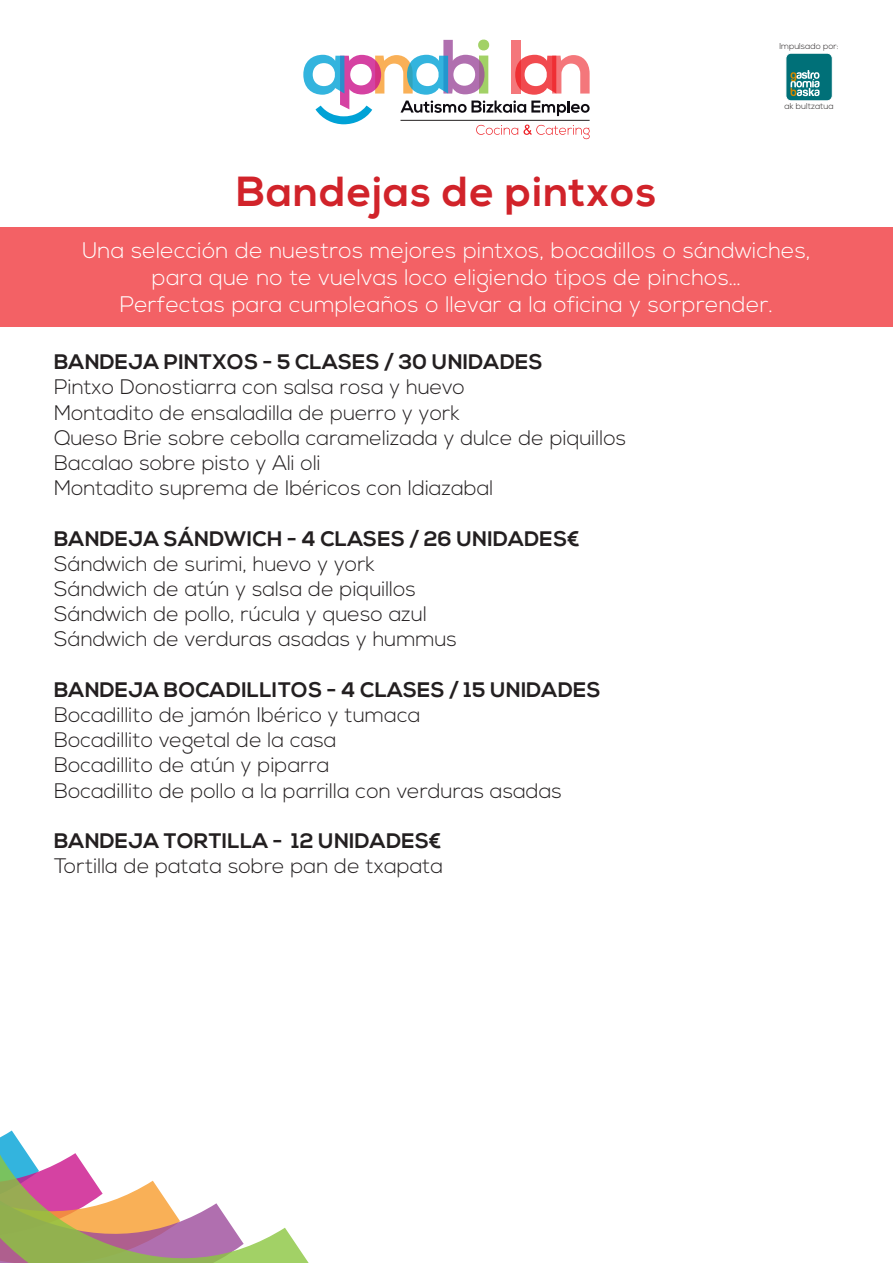
<style>
.page{position:relative;width:893px;height:1263px;background:#fff}
.page>*{position:absolute;margin:0;border:0;box-sizing:border-box;transform-origin:0 0}
.t1{font:700 42px "Nexa";letter-spacing:.03em;color:#d1232a}
.t2{font:300 22.5px/27px "Nexa";letter-spacing:.01em;color:#fff;text-align:center}
.t3{font:300 21px "Nexa";color:#231f20}
.t4{font:700 21px "Nexa";letter-spacing:.01em;color:#231f20}
.t5{font:300 8.55px "Nexa";color:#231f20}
</style>
<div class="page">
<svg style="left:303px;top:40px;width:287px;height:99px"></svg>
<svg style="left:0;top:1130px;width:309px;height:133px"></svg>
<div style="left:786px;top:53px;width:46px;height:48px;background:#007078;border-radius:5px"></div>
<div style="left:786px;top:53px;width:46px;height:48px;border:1px solid #fff;border-radius:5px"></div>
<svg style="left:790px;top:70px;width:29px;height:26px"></svg>
<div style="left:0;top:227px;width:893px;height:100px;background:#f36165"></div>
<p class="t5" style="left:779px;top:41px;width:61px">Impulsado por:</p>
<p class="t1" style="left:236px;top:167px;width:421px">Bandejas de pintxos</p>
<p class="t5" style="left:784px;top:101px;width:51px">ak bultzatua</p>
<p class="t2" style="left:82px;top:238px;width:730px">Una selección de nuestros mejores pintxos, bocadillos o sándwiches, para que no te vuelvas loco eligiendo tipos de pinchos…</p>
<p class="t2" style="left:120px;top:292px;width:655px">Perfectas para cumpleaños o llevar a la oficina y sorprender.</p>
<p class="t4" style="left:54px;top:350px;width:490px">BANDEJA PINTXOS - 5 CLASES / 30 UNIDADES</p>
<p class="t3" style="left:54px;top:375px;width:412px">Pintxo Donostiarra con salsa rosa y huevo</p>
<p class="t3" style="left:54px;top:400px;width:407px">Montadito de ensaladilla de puerro y york</p>
<p class="t3" style="left:54px;top:425px;width:574px">Queso Brie sobre cebolla caramelizada y dulce de piquillos</p>
<p class="t3" style="left:54px;top:451px;width:268px">Bacalao sobre pisto y Ali oli</p>
<p class="t3" style="left:54px;top:476px;width:441px">Montadito suprema de Ibéricos con Idiazabal</p>
<p class="t4" style="left:54px;top:526px;width:527px">BANDEJA SÁNDWICH - 4 CLASES / 26 UNIDADES€</p>
<p class="t3" style="left:54px;top:551px;width:322px">Sándwich de surimi, huevo y york</p>
<p class="t3" style="left:54px;top:577px;width:364px">Sándwich de atún y salsa de piquillos</p>
<p class="t3" style="left:54px;top:602px;width:374px">Sándwich de pollo, rúcula y queso azul</p>
<p class="t3" style="left:54px;top:627px;width:405px">Sándwich de verduras asadas y hummus</p>
<p class="t4" style="left:54px;top:677px;width:548px">BANDEJA BOCADILLITOS - 4 CLASES / 15 UNIDADES</p>
<p class="t3" style="left:54px;top:703px;width:368px">Bocadillito de jamón Ibérico y tumaca</p>
<p class="t3" style="left:54px;top:728px;width:284px">Bocadillito vegetal de la casa</p>
<p class="t3" style="left:54px;top:753px;width:277px">Bocadillito de atún y piparra</p>
<p class="t3" style="left:54px;top:778px;width:510px">Bocadillito de pollo a la parrilla con verduras asadas</p>
<p class="t4" style="left:54px;top:829px;width:389px">BANDEJA TORTILLA - 12 UNIDADES€</p>
<p class="t3" style="left:54px;top:854px;width:391px">Tortilla de patata sobre pan de txapata</p>
</div>
